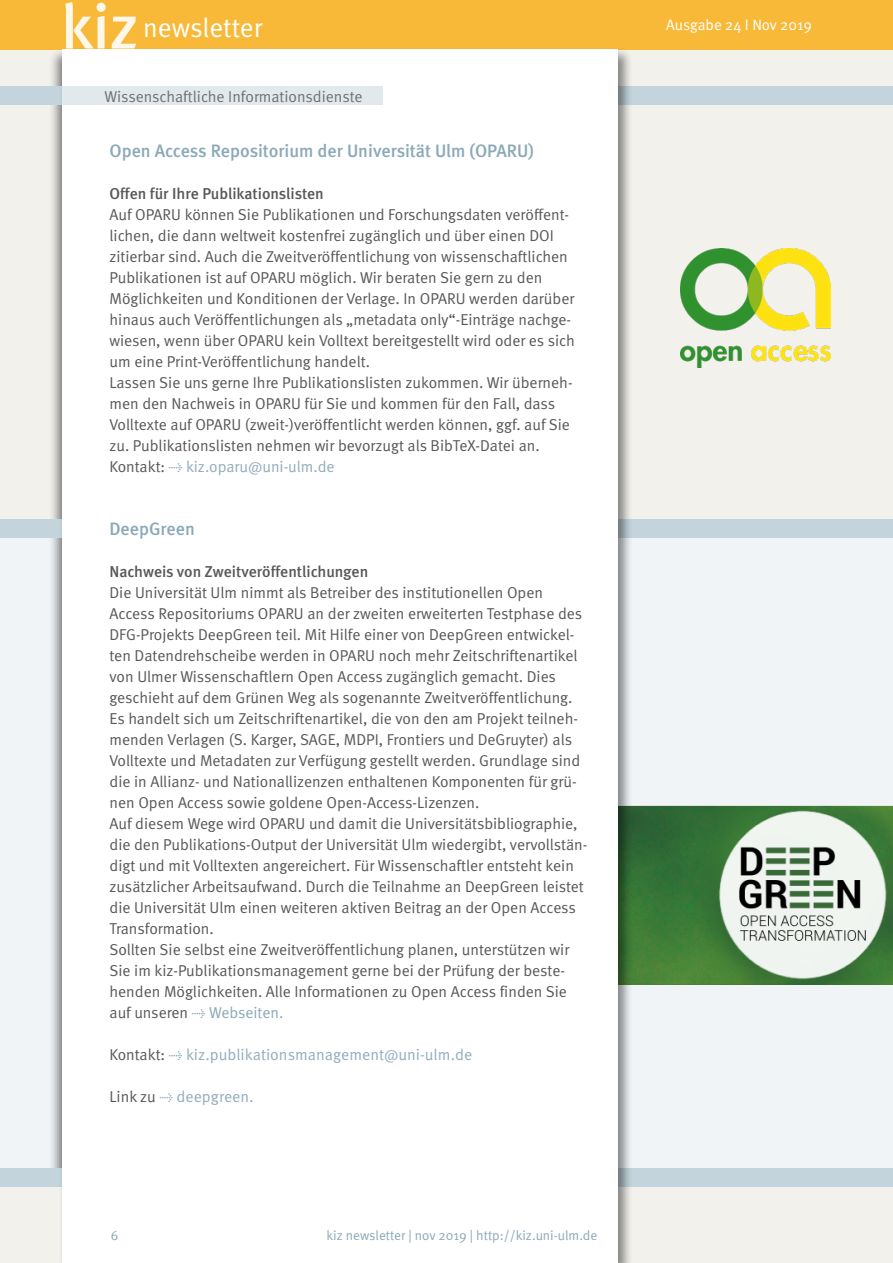
<style>
.page{position:relative;width:893px;height:1263px;background:#fff}
.page>*{position:absolute;margin:0;border:0;box-sizing:border-box;transform-origin:0 0}
.t1{font:500 63px "Meta";color:#fff}
.Überschrift{font:27px "Meta Normal";color:#fff}
.t2{font:500 18px "Meta";color:#8ba9b8}
.t3{font:15.75px/21px "Meta Normal";color:#58585a}
.t4{font:500 15.75px "Meta";color:#58585a}
.t5{font:15.75px "Meta OT Norm";color:#91acbc}
.t6{font:15.75px "Meta Normal";color:#707172}
.t7{font:15.75px "Meta Normal";color:#91acbc}
.t8{font:15.15px "Meta Normal";color:#fff}
.t9{font:13.5px "Meta Normal";color:#8ba9b8}
.s1{color:#58585a}
.s2{font-family:"Meta Normal Expert";color:#8ba9b8}
.s3{color:#8ba9b8}
.s4{font-family:"Meta Normal";color:#58585a}
.s5{font-family:"Meta Normal Expert"}
</style>
<div class="page">
<div style="left:0;top:0;width:893px;height:50px;background:#f8b938"></div>
<div style="left:0;top:398px;width:893px;height:770px;background:#f0f4f7"></div>
<div style="left:0;top:50px;width:893px;height:469px;background:#f3f1ec"></div>
<div style="left:48px;top:47px;width:102px;height:1216px;background:#000;opacity:.44"></div>
<div style="left:0;top:519px;width:893px;height:19px;background:#c3d4dc"></div>
<div style="left:0;top:86px;width:893px;height:19px;background:#c3d4dc"></div>
<div style="left:0;top:1168px;width:893px;height:95px;background:#f3f1ec"></div>
<div style="left:0;top:1168px;width:893px;height:19px;background:#c3d4dc"></div>
<img style="left:633px;top:806px;width:260px;height:178px">
<div style="left:59px;top:47px;width:574px;height:1216px;background:#000;opacity:.45"></div>
<div style="left:62px;top:50px;width:556px;height:1213px;background:#fff"></div>
<div style="left:59px;top:86px;width:324px;height:19px;background:#e1e9ed"></div>
<img style="left:680px;top:249px;width:150px;height:119px">
<h1 class="t1" style="left:61px;top:-10px;width:79px">kiz</h1>
<p class="Überschrift" style="left:143px;top:12px;width:120px">newsletter</p>
<p class="t8" style="left:666px;top:16px;width:147px">Ausgabe 24 I Nov 2019</p>
<p class="t6" style="left:105px;top:87px;width:260px">Wissenschaftliche Informationsdienste</p>
<p class="t2" style="left:109px;top:140px;width:426px">Open Access Repositorium der Universität Ulm (OPARU)</p>
<p class="t4" style="left:109px;top:184px;width:216px">Offen für Ihre Publikationslisten</p>
<p class="t3" style="left:109px;top:204px;width:467px">Auf OPARU können Sie Publikationen und Forschungsdaten veröffent&shy;lichen, die dann weltweit kostenfrei zugänglich und über einen DOI zitierbar sind. Auch die Zweitveröffentlichung von wissenschaftlichen Publikationen ist auf OPARU möglich. Wir beraten Sie gern zu den Möglichkeiten und Konditionen der Verlage. In OPARU werden darüber hinaus auch Veröffentlichungen als „metadata only“-Einträge nachge&shy;wiesen, wenn über OPARU kein Volltext bereitgestellt wird oder es sich um eine Print-Veröffentlichung handelt.</p>
<p class="t3" style="left:109px;top:372px;width:465px">Lassen Sie uns gerne Ihre Publikationslisten zukommen. Wir überneh&shy;men den Nachweis in OPARU für Sie und kommen für den Fall, dass Volltexte auf OPARU (zweit-)veröffentlicht werden können, ggf. auf Sie zu. Publikationslisten nehmen wir bevorzugt als BibTeX-Datei an.</p>
<p class="t7" style="left:109px;top:457px;width:227px"><span class="s1">Kontakt:</span> <span class="s2">t</span> kiz.oparu@uni-ulm.de</p>
<p class="t2" style="left:109px;top:518px;width:87px">DeepGreen</p>
<p class="t4" style="left:109px;top:562px;width:260px">Nachweis von Zweitveröffentlichungen</p>
<p class="t3" style="left:109px;top:582px;width:474px">Die Universität Ulm nimmt als Betreiber des institutionellen Open Access Repositoriums OPARU an der zweiten erweiterten Testphase des DFG-Projekts DeepGreen teil. Mit Hilfe einer von DeepGreen entwickel&shy;ten Datendrehscheibe werden in OPARU noch mehr Zeitschriftenartikel von Ulmer Wissenschaftlern Open Access zugänglich gemacht. Dies geschieht auf dem Grünen Weg als sogenannte Zweitveröffentlichung.<br>Es handelt sich um Zeitschriftenartikel, die von den am Projekt teilneh&shy;menden Verlagen (S. Karger, SAGE, MDPI, Frontiers und DeGruyter) als Volltexte und Metadaten zur Verfügung gestellt werden. Grundlage sind die in Allianz- und Nationallizenzen enthaltenen Komponenten für grü&shy;nen Open Access sowie goldene Open-Access-Lizenzen.</p>
<p class="t3" style="left:109px;top:813px;width:479px">Auf diesem Wege wird OPARU und damit die Universitätsbibliographie, die den Publikations-Output der Universität Ulm wiedergibt, vervollstän&shy;digt und mit Volltexten angereichert. Für Wissenschaftler entsteht kein zusätzlicher Arbeitsaufwand. Durch die Teilnahme an DeepGreen leistet die Universität Ulm einen weiteren aktiven Beitrag an der Open Access Transformation.</p>
<p class="t3" style="left:109px;top:939px;width:461px">Sollten Sie selbst eine Zweitveröffentlichung planen, unterstützen wir Sie im kiz-Publikationsmanagement gerne bei der Prüfung der beste&shy;henden Möglichkeiten. Alle Informationen zu Open Access finden Sie auf unseren <span class="s2">t</span> <span class="s3">Webseiten.</span></p>
<p class="t5" style="left:109px;top:1045px;width:364px"><span class="s4">Kontakt:</span> <span class="s2">t</span> kiz.publikationsmanagement@uni-ulm.de</p>
<p class="t5" style="left:109px;top:1087px;width:146px"><span class="s4">Link zu</span> <span class="s5">t</span> deepgreen.</p>
<p class="t9" style="left:111px;top:1228px;width:9px">6</p>
<p class="t9" style="left:327px;top:1228px;width:272px">kiz newsletter | nov 2019 | http://kiz.uni-ulm.de</p>
</div>
